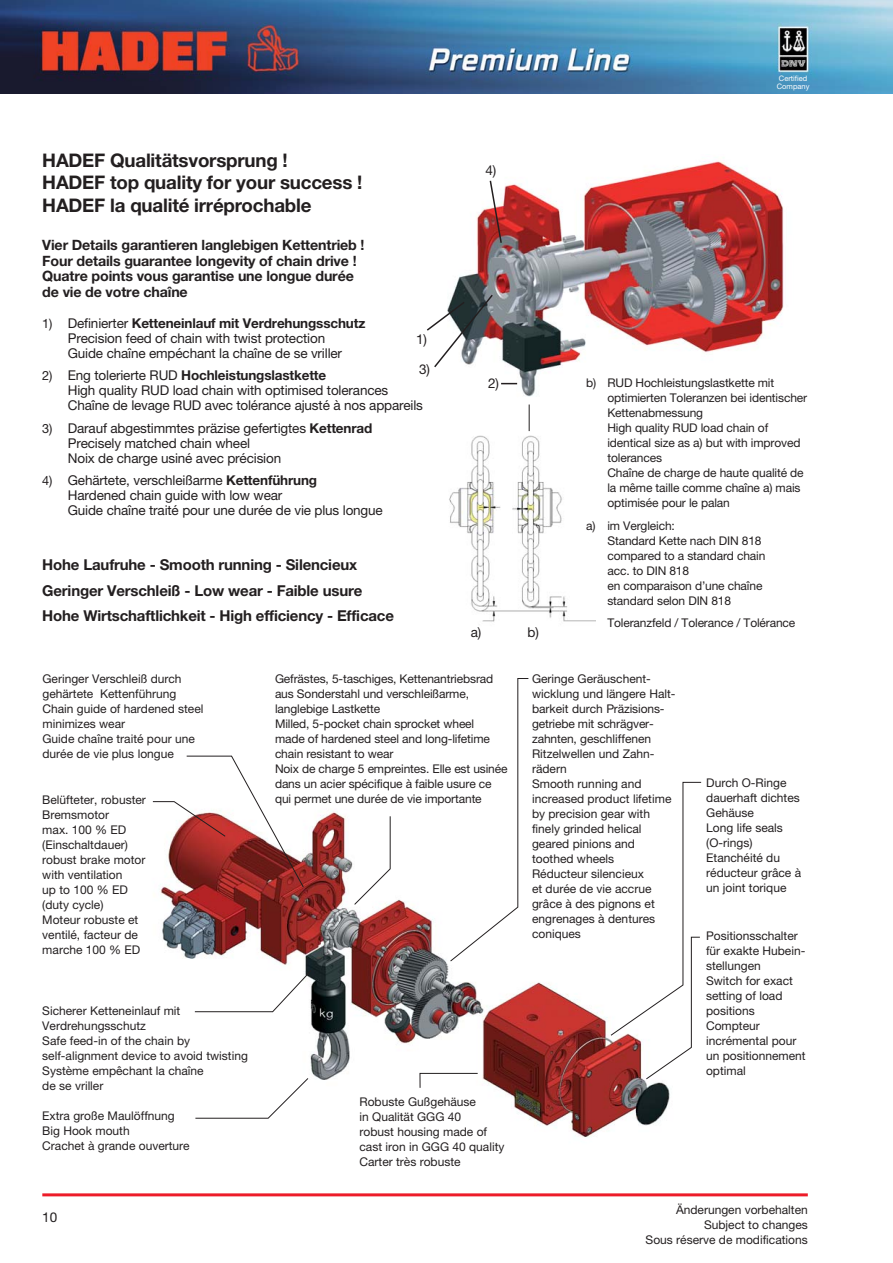
<style>
.page{position:relative;width:893px;height:1263px;background:#fff}
.page>*{position:absolute;margin:0;border:0;box-sizing:border-box;transform-origin:0 0}
.t1{font:700 18.75px/22.5px "Helvetica Neue";letter-spacing:-.01em;color:#231f20}
.t2{font:700 15px/25.5px "Helvetica Neue";letter-spacing:-.01em;color:#231f20}
.t3{font:700 14.25px/15.8px "Helvetica Neue";letter-spacing:-.01em;color:#231f20}
.t4{font:13.5px/15px "Helvetica Neue";letter-spacing:-.01em;color:#231f20}
.t5{font:12px/15px "Helvetica Neue";color:#231f20}
.t6{font:12px/15px "Helvetica Neue";letter-spacing:-.01em;color:#231f20}
.t7{font:7.5px/7.5px "Helvetica Neue";color:#fff}
.s1{font-size:12.75px}
.s2{font-weight:700}
</style>
<div class="page">
<hr style="left:42px;top:1193px;width:766px;height:3px;background:#ed1c29">
<img style="left:453px;top:161px;width:331px;height:245px">
<img style="left:449px;top:430px;width:146px;height:192px">
<svg style="left:489px;top:179px;width:14px;height:65px"></svg>
<svg style="left:427px;top:293px;width:67px;height:76px"></svg>
<svg style="left:529px;top:405px;width:1px;height:26px"></svg>
<svg style="left:501px;top:383px;width:16px;height:1px"></svg>
<img style="left:160px;top:781px;width:542px;height:357px">
<svg style="left:194px;top:969px;width:118px;height:43px"></svg>
<svg style="left:195px;top:1077px;width:114px;height:42px"></svg>
<svg style="left:354px;top:816px;width:37px;height:89px"></svg>
<svg style="left:450px;top:678px;width:79px;height:284px"></svg>
<svg style="left:419px;top:1073px;width:59px;height:15px"></svg>
<svg style="left:152px;top:756px;width:152px;height:132px"></svg>
<svg style="left:610px;top:782px;width:91px;height:298px"></svg>
<img style="left:0;top:0;width:892px;height:94px">
<h1 class="t1" style="left:42px;top:150px;width:322px">HADEF Qualitätsvorsprung !<br>HADEF top quality for your success !<br>HADEF la qualité irréprochable</h1>
<p class="t3" style="left:42px;top:238px;width:324px">Vier Details garantieren langlebigen Kettentrieb !<br>Four details guarantee longevity of chain drive !<br>Quatre points vous garantise une longue durée de vie de votre chaîne</p>
<p class="t4" style="left:68px;top:317px;width:299px;text-indent:-26px"><span class="s1">1)</span> Definierter <span class="s2">Ketteneinlauf mit Verdrehungsschutz<br></span>Precision feed of chain with twist protection<br>Guide chaîne empéchant la chaîne de se vriller</p>
<p class="t4" style="left:68px;top:369px;width:357px;text-indent:-26px"><span class="s1">2)</span> Eng tolerierte RUD <span class="s2">Hochleistungslastkette<br></span>High quality RUD load chain with optimised tolerances<br>Chaîne de levage RUD avec tolérance ajusté à nos appareils</p>
<p class="t4" style="left:68px;top:422px;width:306px;text-indent:-26px"><span class="s1">3)</span> Darauf abgestimmtes präzise gefertigtes <span class="s2">Kettenrad<br></span>Precisely matched chain wheel<br>Noix de charge usiné avec précision</p>
<p class="t4" style="left:68px;top:474px;width:316px;text-indent:-26px"><span class="s1">4)</span> Gehärtete, verschleißarme <span class="s2">Kettenführung<br></span>Hardened chain guide with low wear<br>Guide chaîne traité pour une durée de vie plus longue</p>
<p class="t4" style="left:416px;top:333px;width:12px">1)</p>
<p class="t4" style="left:419px;top:363px;width:12px">3)</p>
<p class="t2" style="left:42px;top:554px;width:353px">Hohe Laufruhe - Smooth running - Silencieux<br>Geringer Verschleiß - Low wear - Faible usure<br>Hohe Wirtschaftlichkeit - High efficiency - Efficace</p>
<p class="t4" style="left:485px;top:164px;width:12px">4)</p>
<p class="t4" style="left:488px;top:377px;width:12px">2)</p>
<p class="t4" style="left:471px;top:626px;width:12px">a)</p>
<p class="t4" style="left:528px;top:626px;width:13px">b)</p>
<p class="t7" style="left:777px;top:76px;width:34px">Certified<br>Company</p>
<p class="t6" style="left:607px;top:376px;width:201px;text-indent:-21px">b) RUD Hochleistungslastkette mit optimierten Toleranzen bei identischer<br>Kettenabmessung<br>High quality RUD load chain of identical size as a) but with improved tolerances<br>Chaîne de charge de haute qualité de la même taille comme chaîne a) mais optimisée pour le palan</p>
<p class="t6" style="left:607px;top:519px;width:159px;text-indent:-21px">a) im Vergleich:<br>Standard Kette nach DIN 818 compared to a standard chain acc. to DIN 818<br>en comparaison d’une chaîne standard selon DIN 818</p>
<p class="t6" style="left:607px;top:616px;width:189px">Toleranzfeld / Tolerance / Tolérance</p>
<p class="t5" style="left:43px;top:672px;width:162px">Geringer Verschleiß durch gehärtete Kettenführung<br>Chain guide of hardened steel minimizes wear<br>Guide chaîne traité pour une durée de vie plus longue</p>
<p class="t5" style="left:42px;top:794px;width:105px">Belüfteter, robuster<br>Bremsmotor<br>max. 100 % ED (Einschaltdauer) robust brake motor with ventilation<br>up to 100 % ED (duty cycle)<br>Moteur robuste et ventilé, facteur de marche 100 % ED</p>
<p class="t5" style="left:42px;top:1005px;width:207px">Sicherer Ketten einlauf mit<br>Verdrehungs schutz<br>Safe feed-in of the chain by self-alignment device to avoid twisting<br>Système empêchant la chaîne<br>de se vriller</p>
<p class="t5" style="left:42px;top:1110px;width:149px">Extra große Maulöffnung<br>Big Hook mouth<br>Crachet à grande ouverture</p>
<p class="t4" style="left:42px;top:1211px;width:17px">10</p>
<p class="t5" style="left:275px;top:672px;width:234px">Gefrästes, 5-taschiges, Kettenantriebsrad aus Sonder stahl und verschleißarme, langlebige Lastkette<br>Milled, 5-pocket chain sprocket wheel<br>made of hardened steel and long-lifetime chain resistant to wear<br>Noix de charge 5 empreintes. Elle est usinée dans un acier spécifique à faible usure ce qui permet une durée de vie importante</p>
<p class="t5" style="left:532px;top:672px;width:145px">Geringe Geräuschent&shy;wicklung und längere Halt&shy;barkeit durch Präzisions - getriebe mit schrägver - zahnten, geschliffenen<br>Ritzelwellen und Zahn&shy;rädern<br>Smooth running and increased product lifetime by precision gear with finely grinded helical geared pinions and toothed wheels<br>Réducteur silencieux<br>et durée de vie accrue grâce à des pignons et engrenages à dentures coniques</p>
<p class="t5" style="left:359px;top:1096px;width:146px">Robuste Gußgehäuse<br>in Qualität GGG 40<br>robust housing made of cast iron in GGG 40 quality<br>Carter très robuste</p>
<p class="t5" style="left:706px;top:777px;width:96px">Durch O-Ringe dauerhaft dichtes<br>Gehäuse<br>Long life seals (O-rings)<br>Etanchéité du réducteur grâce à un joint torique</p>
<p class="t5" style="left:706px;top:930px;width:101px">Positionsschalter für exakte Hubein&shy;stellungen<br>Switch for exact setting of load positions<br>Compteur incrémental pour un positionnement optimal</p>
<p class="t6" style="left:645px;top:1203px;width:164px;text-align:right">Änderungen vorbehalten<br>Subject to changes<br>Sous réserve de modifications</p>
</div>
